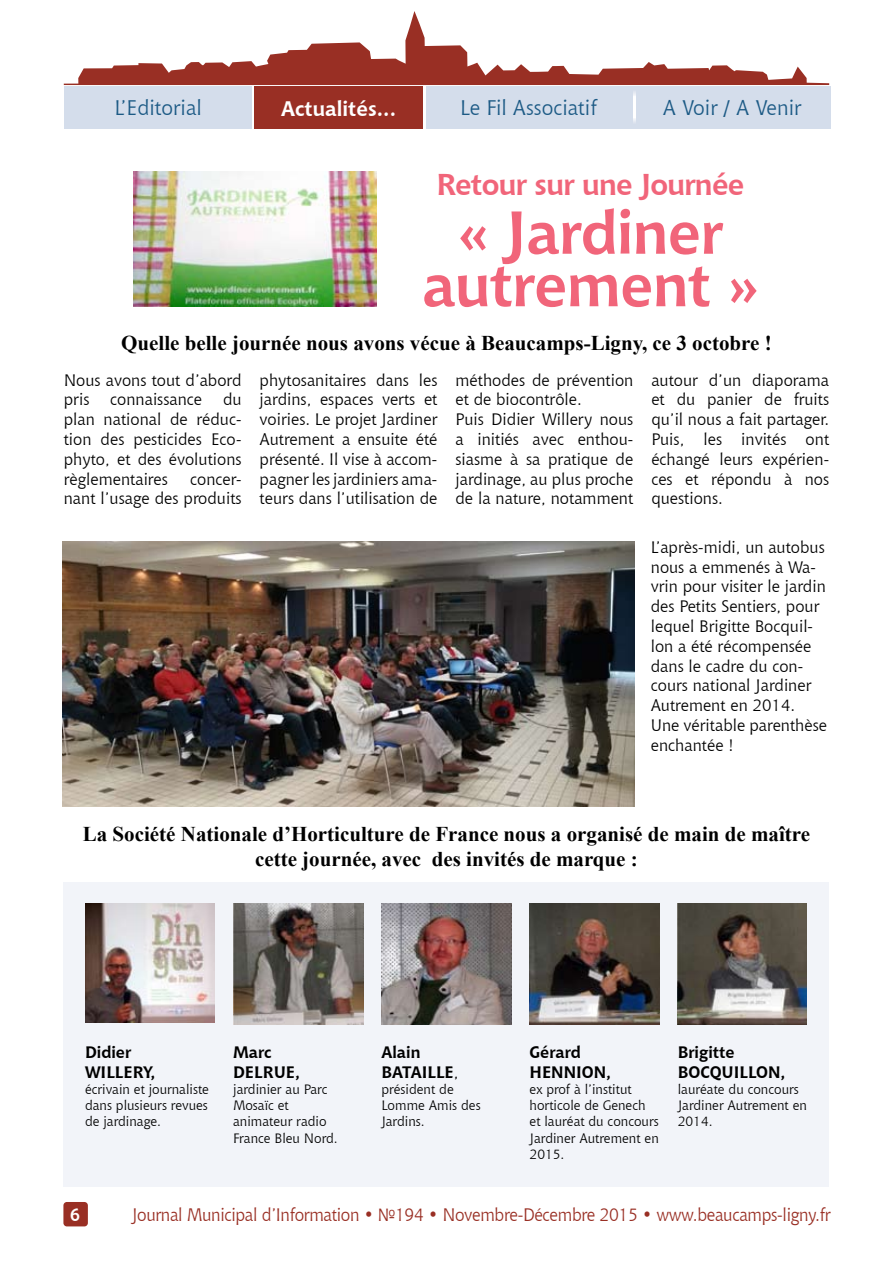
<style>
.page{position:relative;width:893px;height:1263px;background:#fff}
.page>*{position:absolute;margin:0;border:0;box-sizing:border-box;transform-origin:0 0}
.t1{font:700 60px/52.5px "Chianti BT";letter-spacing:-.01em;color:#f1657a;text-align:center}
.t2{font:700 30px "Chianti BT";letter-spacing:-.025em;color:#f1657a}
.t3{font:700 21px/25.2px "Times New Roman";color:#000;text-align:center}
.t4{font:21px "Chianti BT";color:#1c5a85}
.t5{font:700 21px "Chianti BT";color:#fff}
.t6{font:18px "Chianti BT";letter-spacing:-.02em;color:#992f24;scale:.95 1}
.t7{font:16.5px/19.8px "Chianti BT";color:#000}
.t8{font:700 16.5px/19.8px "Chianti BT";color:#000}
.t9{font:13.5px/16.2px "Chianti BT";color:#000}
.s1{font-weight:400}
</style>
<div class="page">
<svg style="left:64px;top:11px;width:765px;height:74px"></svg>
<div style="left:63px;top:1202px;width:25px;height:24px;background:#992f24;border-radius:3px"></div>
<div style="left:254px;top:86px;width:576px;height:42px;background:#d4ddeb"></div>
<div style="left:255px;top:86px;width:168px;height:43px;background:#992f24"></div>
<hr style="left:423px;top:86px;width:3px;height:43px;background:#fff">
<svg style="left:633px;top:92px;width:2px;height:30px"></svg>
<div style="left:65px;top:86px;width:187px;height:42px;background:#d4ddeb"></div>
<img style="left:134px;top:172px;width:243px;height:135px">
<img style="left:63px;top:542px;width:571px;height:264px">
<div style="left:64px;top:882px;width:765px;height:304px;background:#f2f4f9"></div>
<img style="left:234px;top:903px;width:129px;height:121px">
<img style="left:85px;top:903px;width:130px;height:119px">
<img style="left:382px;top:903px;width:129px;height:121px">
<img style="left:529px;top:903px;width:130px;height:121px">
<img style="left:677px;top:903px;width:130px;height:121px">
<p class="t4" style="left:114px;top:94px;width:89px">L’Editorial</p>
<p class="t5" style="left:281px;top:93px;width:117px">Actualités...</p>
<p class="t4" style="left:460px;top:94px;width:138px">Le Fil Associatif</p>
<p class="t4" style="left:663px;top:94px;width:140px">A Voir / A Venir</p>
<h2 class="t2" style="left:436px;top:163px;width:310px">Retour sur une Journée</h2>
<h1 class="t1" style="left:422px;top:203px;width:338px">« Jardiner autrement »</h1>
<p class="t3" style="left:121px;top:330px;width:652px">Quelle belle journée nous avons vécue à Beaucamps-Ligny, ce 3 octobre !</p>
<p class="t7" style="left:64px;top:369px;width:179px">Nous avons tout d’abord pris</p>
<p class="t7" style="left:260px;top:369px;width:179px;text-align:justify">phytosanitaires dans les jardins, espaces verts et voiries. Le projet Jardiner Autrement a ensuite été présenté. Il vise à accom&shy;pagner les jardiniers ama&shy;teurs dans l’utilisation de</p>
<p class="t7" style="left:455px;top:369px;width:179px">méthodes de prévention et de biocontrôle.<br>Puis Didier Willery nous a initiés avec enthou&shy;siasme à sa pratique de jardinage, au plus proche de la nature, notamment</p>
<p class="t7" style="left:651px;top:369px;width:179px;text-align:justify">autour d’un diaporama et du panier de fruits qu’il nous a fait partager.<br>Puis, les invités ont échangé leurs expérien&shy;ces et répondu à nos questions.</p>
<p class="t7" style="left:651px;top:536px;width:178px">L’après-midi, un autobus nous a emmenés à Wa&shy;vrin pour visiter le jardin des Petits Sentiers, pour lequel Brigitte Bocquil&shy;lon a été récompensée dans le cadre du con&shy;cours national Jardiner<br>Autrement en 2014.<br>Une véritable parenthèse enchantée !</p>
<p class="t7" style="left:64px;top:389px;width:179px;text-align:justify;text-indent:159px">du plan national de réduc&shy;tion des pesticides Eco&shy;phyto, et des évolutions règlementaires</p>
<p class="t7" style="left:110px;top:389px;width:93px">connaissance</p>
<p class="t7" style="left:64px;top:468px;width:179px;text-align:right">concer-<br>nant l’usage des produits</p>
<p class="t3" style="left:83px;top:820px;width:729px">La Société Nationale d’Horticulture de France nous a organisé de main de maître cette journée, avec des invités de marque :</p>
<p class="t8" style="left:85px;top:1041px;width:48px">Didier<br>Willer</p>
<p class="t8" style="left:143px;top:1061px;width:14px">y,</p>
<p class="t9" style="left:85px;top:1080px;width:125px;text-align:justify">écrivain et journaliste dans plusieurs revues de jardinage.</p>
<p class="t8" style="left:233px;top:1041px;width:69px">Marc<br>Delrue,</p>
<p class="t9" style="left:233px;top:1080px;width:106px">jardinier au Parc<br>Mosaïc et animateur radio<br>France Bleu Nord.</p>
<p class="t8" style="left:381px;top:1041px;width:79px">Alain<br>Bataille <span class="s1">,</span></p>
<p class="t9" style="left:381px;top:1080px;width:101px">président de<br>Lomme Amis des<br>Jardins.</p>
<p class="t8" style="left:530px;top:1041px;width:83px">Gérard<br>Hennion,</p>
<p class="t9" style="left:530px;top:1080px;width:131px">ex prof à l’institut horticole de Genech et lauréat du concours<br>Jardiner Autrement en<br>2015.</p>
<p class="t8" style="left:678px;top:1041px;width:109px">Brigitte<br>Bocquillon,</p>
<p class="t9" style="left:678px;top:1080px;width:131px">lauréate du concours<br>Jardiner Autrement en<br>2014.</p>
<p class="t6" style="left:132px;top:1202px;width:737px">Journal Municipal d’Information • №194 • Novembre-Décembre 2015 • www.beaucamps-ligny.fr</p>
</div>
